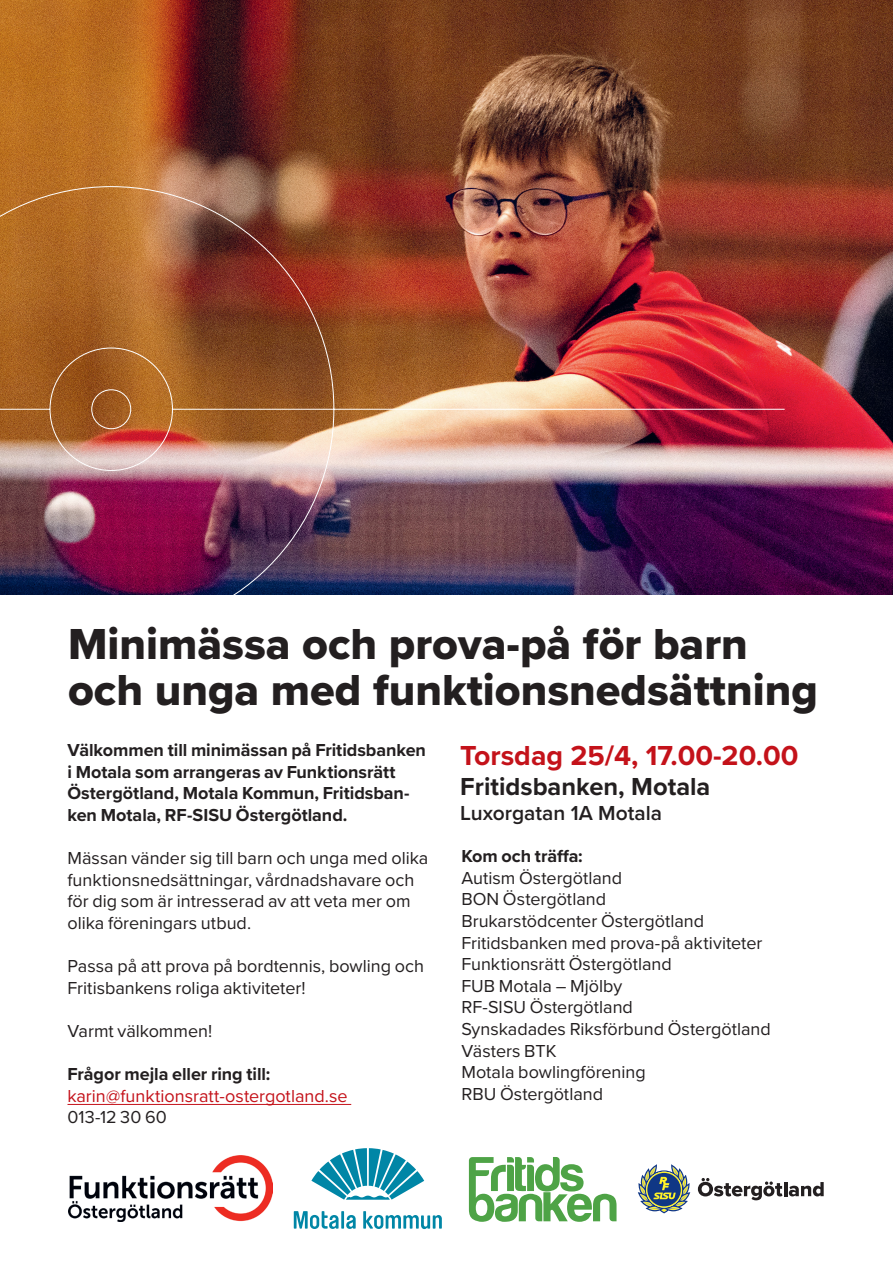
<style>
.page{position:relative;width:893px;height:1263px;background:#fff}
.page>*{position:absolute;margin:0;border:0;box-sizing:border-box;transform-origin:0 0}
.t1{font:45px/46.5px "Proxima Nova Extrabld";color:#231f20}
.t2{font:700 28.5px "Proxima Nova";color:#c4121a}
.t3{font:700 25.5px "Proxima Nova";color:#231f20}
.t4{font:600 21px "Proxima Nova";color:#231f20}
.t5{font:18px/21.6px "Proxima Nova";color:#231f20}
.t6{font:700 18px/21.6px "Proxima Nova";letter-spacing:-.005em;color:#231f20}
.t7{font:18px "Proxima Nova";color:#c4121a}
</style>
<div class="page">
<img style="left:0;top:0;width:893px;height:594px">
<svg style="left:698px;top:1178px;width:84px;height:22px"></svg>
<hr style="left:784px;top:1182px;width:3px;height:14px;background:#231f20">
<svg style="left:789px;top:1182px;width:35px;height:14px"></svg>
<svg style="left:638px;top:1164px;width:52px;height:49px"></svg>
<img style="left:0;top:186px;width:785px;height:409px">
<hr style="left:68px;top:1104px;width:283px;height:1px;background:#c4121a">
<svg style="left:294px;top:1211px;width:45px;height:18px"></svg>
<hr style="left:341px;top:1211px;width:3px;height:17px;background:#0086a6">
<svg style="left:346px;top:1215px;width:10px;height:14px"></svg>
<svg style="left:363px;top:1211px;width:79px;height:18px"></svg>
<svg style="left:311px;top:1148px;width:113px;height:52px"></svg>
<img style="left:68px;top:1155px;width:205px;height:66px">
<svg style="left:469px;top:1157px;width:147px;height:65px"></svg>
<h1 class="t1" style="left:68px;top:620px;width:751px">Minimässa och prova-på för barn och unga med funktionsnedsättning</h1>
<h2 class="t2" style="left:460px;top:734px;width:340px">Torsdag 25/4, 17.00-20.00</h2>
<h3 class="t3" style="left:460px;top:768px;width:252px">Fritidsbanken, Motala</h3>
<p class="t4" style="left:460px;top:798px;width:203px">Luxorgatan 1A Motala</p>
<p class="t6" style="left:68px;top:739px;width:360px">Välkommen till minimässan på Fritidsbanken i Motala som arrangeras av Funktionsrätt Östergötland, Motala Kommun, Fritidsban&shy;ken Motala, RF-SISU Östergötland.</p>
<p class="t5" style="left:68px;top:846px;width:362px">Mässan vänder sig till barn och unga med olika funktionsnedsättningar, vårdnadshavare och för dig som är intresserad av att veta mer om olika föreningars utbud.</p>
<p class="t5" style="left:68px;top:954px;width:358px">Passa på att prova på bordtennis, bowling och<br>Fritisbankens roliga aktiviteter!</p>
<p class="t5" style="left:68px;top:1019px;width:146px">Varmt välkommen!</p>
<p class="t6" style="left:68px;top:1063px;width:204px">Frågor mejla eller ring till:</p>
<p class="t7" style="left:68px;top:1082px;width:281px">karin@funktionsratt-ostergotland.se</p>
<p class="t5" style="left:68px;top:1105px;width:101px">013-12 30 60</p>
<p class="t6" style="left:461px;top:845px;width:123px">Kom och träffa:</p>
<p class="t5" style="left:461px;top:866px;width:311px">Autism Östergötland<br>BON Östergötland<br>Brukarstödcenter Östergötland<br>Fritidsbanken med prova-på aktiviteter<br>Funktionsrätt Östergötland<br>FUB Motala – Mjölby<br>RF-SISU Östergötland<br>Synskadades Riksförbund Östergötland<br>Västers BTK<br>Motala bowlingförening<br>RBU Östergötland</p>
</div>
